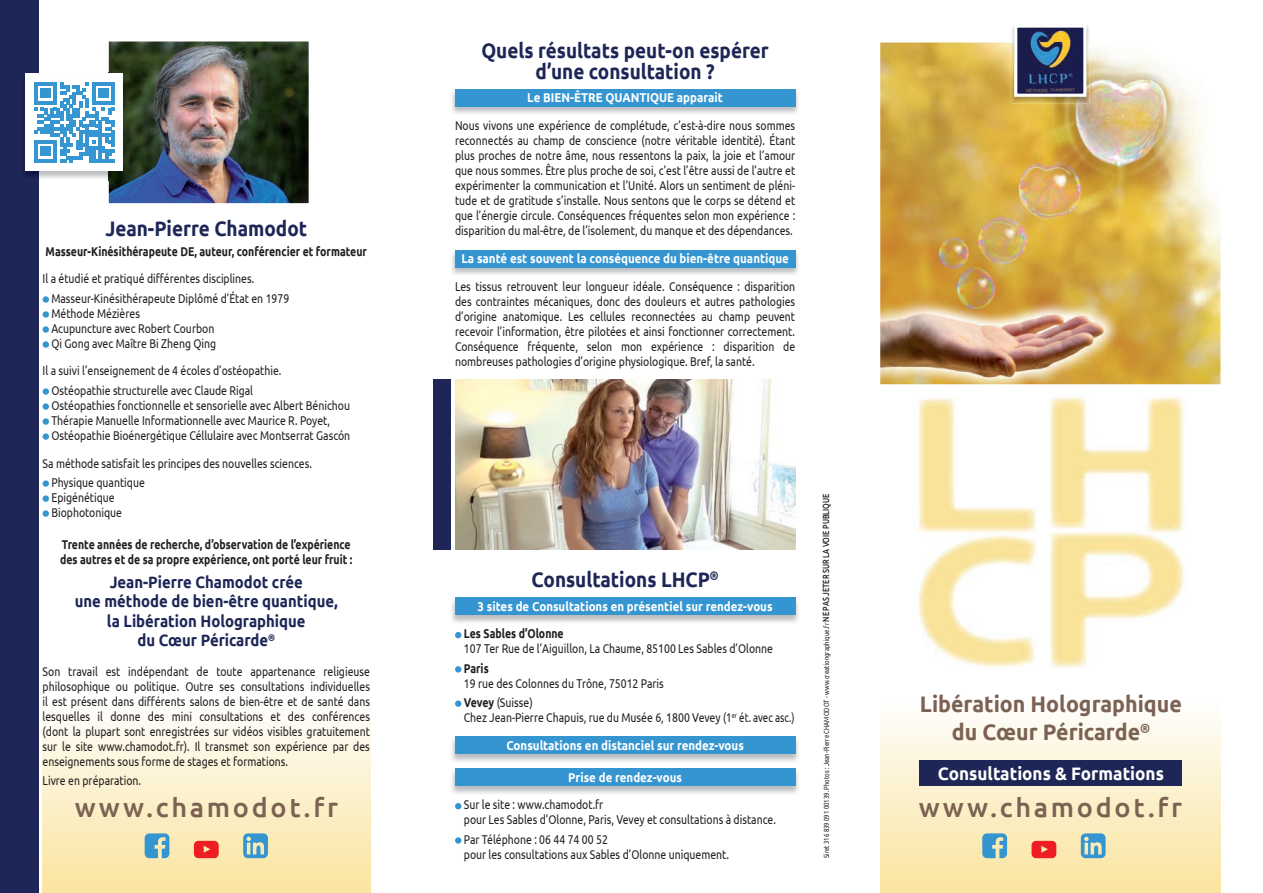
<style>
.page{position:relative;width:1263px;height:893px;background:#fff}
.page>*{position:absolute;margin:0;border:0;box-sizing:border-box;transform-origin:0 0}
.t1{font:500 27px "Ubuntu";letter-spacing:.1em;color:#7c6252}
.t2{font:700 22.5px/28.5px "Ubuntu";color:#7c6252;text-align:center;scale:.95 1}
.t3{font:700 21px/21px "Ubuntu";color:#1d2656;text-align:center;scale:.9 1}
.t4{font:700 18px "Ubuntu";color:#fff;scale:.95 1}
.t5{font:700 16.5px/19.5px "Ubuntu";color:#1d2656;text-align:center;scale:.9 1}
.t6{font:12.75px/15px "Ubuntu";color:#231f20;scale:.82 1}
.t7{font:700 12.75px/15px "Ubuntu";color:#231f20;scale:.82 1}
.t8{font:700 12.75px "Ubuntu";color:#fff;scale:.9 1}
.t9{font:7.5px "Ubuntu";color:#231f20;scale:.8 1}
.s1{font-weight:500;font-size:9px}
.s2{font-weight:700}
.s3{font-weight:700;color:#fff}
</style>
<div class="page">
<div style="left:880px;top:696px;width:340px;height:197px;background:linear-gradient(to bottom,#feffff,#fae49e)"></div>
<svg style="left:982px;top:833px;width:25px;height:25px"></svg>
<svg style="left:1081px;top:833px;width:25px;height:25px"></svg>
<svg style="left:1032px;top:841px;width:24px;height:17px"></svg>
<div style="left:43px;top:696px;width:327px;height:197px;background:linear-gradient(to bottom,#fefffe,#fae49e)"></div>
<svg style="left:145px;top:833px;width:24px;height:25px"></svg>
<svg style="left:243px;top:833px;width:25px;height:25px"></svg>
<svg style="left:194px;top:841px;width:25px;height:17px"></svg>
<img style="left:109px;top:41px;width:200px;height:162px">
<div style="left:43px;top:296px;width:6px;height:7px;background:#3495d1;border-radius:50%"></div>
<div style="left:43px;top:311px;width:6px;height:7px;background:#3495d1;border-radius:50%"></div>
<div style="left:43px;top:326px;width:6px;height:7px;background:#3495d1;border-radius:50%"></div>
<div style="left:43px;top:341px;width:6px;height:7px;background:#3495d1;border-radius:50%"></div>
<div style="left:43px;top:388px;width:6px;height:7px;background:#3495d1;border-radius:50%"></div>
<div style="left:43px;top:403px;width:6px;height:7px;background:#3495d1;border-radius:50%"></div>
<div style="left:43px;top:418px;width:6px;height:7px;background:#3495d1;border-radius:50%"></div>
<div style="left:43px;top:433px;width:6px;height:7px;background:#3495d1;border-radius:50%"></div>
<div style="left:43px;top:480px;width:6px;height:7px;background:#3495d1;border-radius:50%"></div>
<div style="left:43px;top:495px;width:6px;height:7px;background:#3495d1;border-radius:50%"></div>
<div style="left:43px;top:510px;width:6px;height:7px;background:#3495d1;border-radius:50%"></div>
<img style="left:452px;top:89px;width:346px;height:25px">
<div style="left:455px;top:90px;width:340px;height:17px;background:#3495d1"></div>
<img style="left:452px;top:250px;width:346px;height:25px">
<div style="left:455px;top:250px;width:340px;height:17px;background:#3495d1"></div>
<img style="left:455px;top:379px;width:340px;height:170px">
<img style="left:452px;top:597px;width:346px;height:26px">
<div style="left:455px;top:598px;width:340px;height:17px;background:#3495d1"></div>
<svg style="left:455px;top:632px;width:6px;height:6px"></svg>
<svg style="left:455px;top:666px;width:6px;height:6px"></svg>
<div style="left:455px;top:700px;width:6px;height:7px;background:#3495d1;border-radius:50%"></div>
<img style="left:452px;top:736px;width:346px;height:26px">
<div style="left:455px;top:737px;width:340px;height:17px;background:#3495d1"></div>
<img style="left:452px;top:768px;width:346px;height:26px">
<div style="left:455px;top:769px;width:340px;height:17px;background:#3495d1"></div>
<svg style="left:455px;top:803px;width:6px;height:6px"></svg>
<svg style="left:455px;top:837px;width:6px;height:6px"></svg>
<img style="left:880px;top:42px;width:341px;height:342px">
<img style="left:917px;top:397px;width:267px;height:271px">
<div style="left:920px;top:760px;width:262px;height:25px;background:#1d2656"></div>
<div style="left:434px;top:379px;width:17px;height:170px;background:#1d2656"></div>
<img style="left:1011px;top:27px;width:79px;height:76px">
<img style="left:1013px;top:26px;width:75px;height:72px">
<div style="left:0;top:0;width:38px;height:893px;background:#1d2656"></div>
<img style="left:25px;top:73px;width:103px;height:107px">
<div style="left:26px;top:73px;width:97px;height:98px;background:#fff"></div>
<svg style="left:34px;top:82px;width:81px;height:80px"></svg>
<h3 class="t3" style="left:481px;top:40px;width:321px">Quels résultats peut-on espérer d’une consultation ?</h3>
<p class="t8" style="left:527px;top:90px;width:219px">Le BIEN-ÊTRE QUANTIQUE apparait</p>
<p class="t6" style="left:455px;top:118px;width:416px;text-align:justify">Nous vivons une expérience de complétude, c’est-à-dire nous sommes reconnectés au champ de conscience (notre véritable identité). Étant plus proches de notre âme, nous ressentons la paix, la joie et l’amour que nous sommes. Être plus proche de soi, c’est l’être aussi de l’autre et expérimenter la communication et l’Unité. Alors un sentiment de pléni&shy;tude et de gratitude s’installe. Nous sentons que le corps se détend et que l’énergie circule. Conséquences fréquentes selon mon expérience : disparition du mal-être, de l’isolement, du manque et des dépendances.</p>
<p class="t8" style="left:461px;top:250px;width:365px">La santé est souvent la conséquence du bien-être quantique</p>
<p class="t6" style="left:455px;top:278px;width:416px;text-align:justify">Les tissus retrouvent leur longueur idéale. Conséquence : disparition des contraintes mécaniques, donc des douleurs et autres pathologies d’origine anatomique. Les cellules reconnectées au champ peuvent recevoir l’information, être pilotées et ainsi fonctionner correctement.<br>Conséquence fréquente, selon mon expérience : disparition de nombreuses pathologies d’origine physiologique. Bref, la santé.</p>
<h3 class="t3" style="left:105px;top:218px;width:226px">Jean-Pierre Chamodot</h3>
<p class="t7" style="left:46px;top:243px;width:393px">Masseur-Kinésithérapeute DE, auteur, conférencier et formateur</p>
<p class="t6" style="left:51px;top:269px;width:292px;line-height:19.2px;text-indent:-9px">Il a étudié et pratiqué différentes disciplines.<br>Masseur-Kinésithérapeute Diplômé d’État en 1979</p>
<p class="t6" style="left:51px;top:305px;width:203px">Méthode Mézières<br>Acupuncture avec Robert Courbon<br>Qi Gong avec Maître Bi Zheng Qing</p>
<p class="t6" style="left:51px;top:361px;width:282px;line-height:19.2px;text-indent:-9px">Il a suivi l’enseignement de 4 écoles d’ostéopathie.<br>Ostéopathie structurelle avec Claude Rigal</p>
<p class="t6" style="left:51px;top:397px;width:366px">Ostéopathies fonctionnelle et sensorielle avec Albert Bénichou<br>Thérapie Manuelle Informationnelle avec Maurice R. Poyet,<br>Ostéopathie Bioénergétique Céllulaire avec Montserrat Gascón</p>
<p class="t6" style="left:51px;top:453px;width:319px;line-height:19.2px;text-indent:-9px">Sa méthode satisfait les principes des nouvelles sciences.<br>Physique quantique</p>
<p class="t6" style="left:51px;top:489px;width:88px">Epigénétique<br>Biophotonique</p>
<p class="t7" style="left:60px;top:536px;width:358px">Trente années de recherche, d’observation de l’expérience des autres et de sa propre expérience, ont porté leur fruit :</p>
<p class="t5" style="left:75px;top:572px;width:294px">Jean-Pierre Chamodot crée<br>une méthode de bien-être quantique, la Libération Holographique<br>du Cœur Péricarde<sup>®</sup></p>
<p class="t6" style="left:43px;top:663px;width:401px;text-align:justify">Son travail est indépendant de toute appartenance religieuse philosophique ou politique. Outre ses consultations individuelles il est présent dans différents salons de bien-être et de santé dans lesquelles il donne des mini consultations et des conférences (dont la plupart sont enregistrées sur vidéos visibles gratuitement sur le site www.chamodot.fr). Il transmet son expérience par des enseignements sous forme de stages et formations.</p>
<p class="t6" style="left:43px;top:773px;width:122px">Livre en préparation.</p>
<p class="t9" style="left:822px;top:858px;width:457px;rotate:-90deg">Siret 316 839 091 00139. Photos : Jean-Pierre CHAMODOT - www.creationgraphique.fr <span class="s1">NE PAS JETER SUR LA VOIE PUBLIQUE</span></p>
<h3 class="t3" style="left:532px;top:569px;width:210px">Consultations LHCP<sup>®</sup></h3>
<p class="t8" style="left:478px;top:598px;width:329px">3 sites de Consultations en présentiel sur rendez-vous</p>
<p class="t7" style="left:464px;top:626px;width:123px">Les Sables d’Olonne</p>
<p class="t6" style="left:464px;top:641px;width:379px">107 Ter Rue de l’Aiguillon, La Chaume, 85100 Les Sables d’Olonne</p>
<p class="t7" style="left:464px;top:660px;width:32px">Paris</p>
<p class="t6" style="left:464px;top:673px;width:245px;line-height:19.2px">19 rue des Colonnes du Trône, 75012 Paris<br><span class="s2">Vevey</span> (Suisse)</p>
<p class="t6" style="left:506px;top:703px;width:353px;line-height:27.8px;text-indent:-42px">Chez Jean-Pierre Chapuis, rue du Musée 6, 1800 Vevey (1<sup>er</sup> ét. avec asc.)<br><span class="s3">Consultations en distanciel sur rendez-vous</span></p>
<p class="t8" style="left:568px;top:769px;width:128px">Prise de rendez-vous</p>
<p class="t6" style="left:464px;top:797px;width:382px">Sur le site : www.chamodot.fr<br>pour Les Sables d’Olonne, Paris, Vevey et consultations à distance.</p>
<p class="t6" style="left:464px;top:831px;width:325px">Par Téléphone : 06 44 74 00 52<br>pour les consultations aux Sables d’Olonne uniquement.</p>
<h2 class="t2" style="left:920px;top:689px;width:277px">Libération Holographique du Cœur Péricarde<sup>®</sup></h2>
<h3 class="t4" style="left:938px;top:762px;width:239px">Consultations &amp; Formations</h3>
<h1 class="t1" style="left:75px;top:790px;width:265px">www.chamodot.fr</h1>
<h1 class="t1" style="left:919px;top:790px;width:265px">www.chamodot.fr</h1>
</div>
